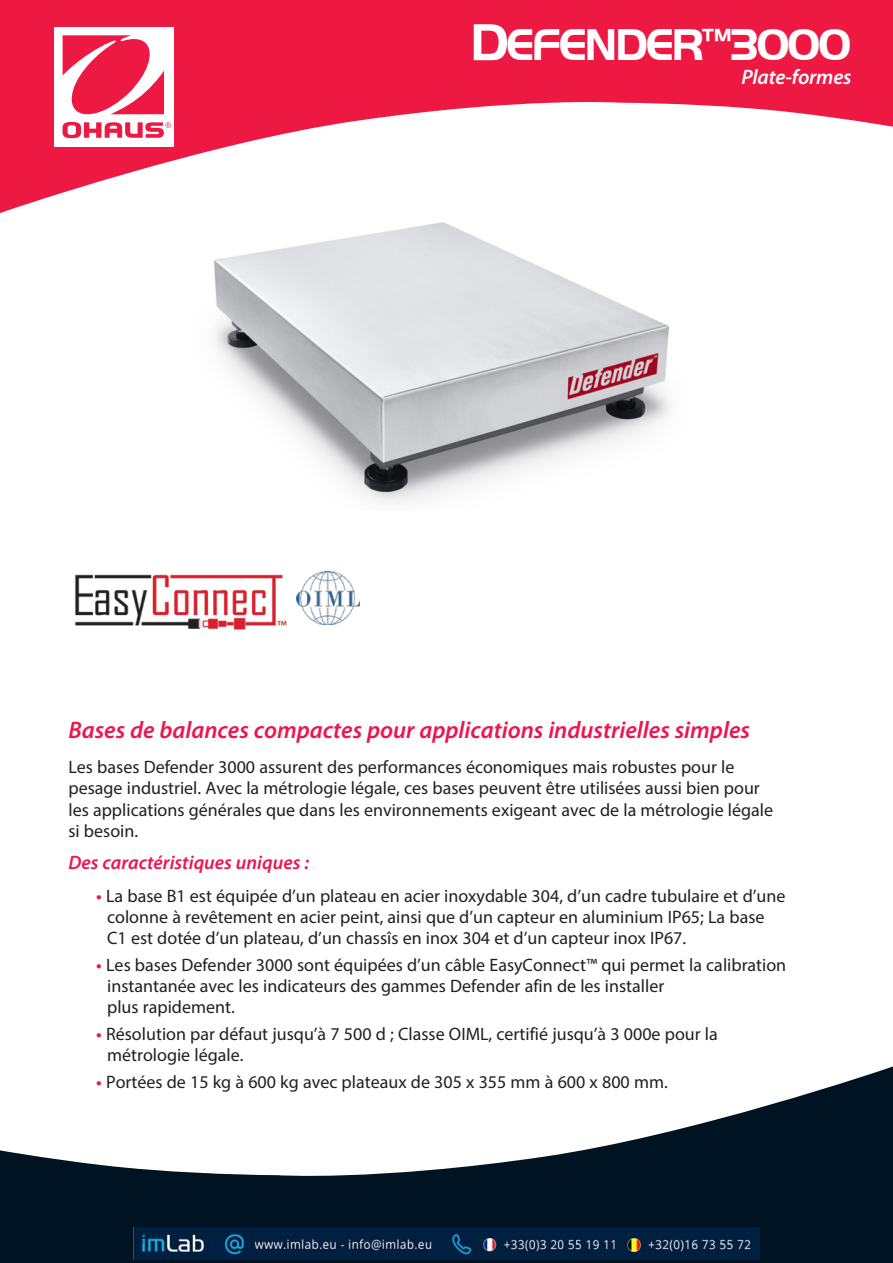
<style>
.page{position:relative;width:893px;height:1263px;background:#fff}
.page>*{position:absolute;margin:0;border:0;box-sizing:border-box;transform-origin:0 0}
.Cover_Product_Name{font:700 45.9px "Handel Got D";letter-spacing:-.05em;color:#fff}
.Cover_Headline_Text{font:italic 600 24px "Myriad Pro";color:#ed154e}
.Cover_Product_Sub_Ti{font:italic 600 21px "Myriad Pro";letter-spacing:-.01em;color:#fff}
.Cover_Standard_Featu{font:italic 600 19.5px "Myriad Pro";color:#ed154e}
.Cover_Bullet_Point_T{font:18px/21px "Myriad Pro";color:#231f20}
.Cover_Copy_Text{font:18px/21.6px "Myriad Pro";color:#231f20}
.s1{font-size:54px}
.s2{font-weight:600;color:#ed1943}
</style>
<div class="page">
<svg style="left:0;top:0;width:893px;height:213px;fill:#ed1943"></svg>
<div style="left:54px;top:27px;width:120px;height:119px;background:#fff"></div>
<svg style="left:62px;top:35px;width:109px;height:103px"></svg>
<svg style="left:0;top:1066px;width:893px;height:197px;fill:#001322"></svg>
<img style="left:74px;top:574px;width:213px;height:56px">
<img style="left:297px;top:572px;width:62px;height:53px">
<img style="left:110px;top:208px;width:648px;height:295px">
<img style="left:134px;top:1228px;width:625px;height:32px">
<p class="Cover_Product_Name" style="left:470px;top:19px;width:383px"><span class="s1">D</span>EFENDER<sup>™</sup>3000</p>
<p class="Cover_Product_Sub_Ti" style="left:742px;top:66px;width:111px">Plate-formes</p>
<p class="Cover_Headline_Text" style="left:68px;top:717px;width:683px">Bases de balances compactes pour applications industrielles simples</p>
<p class="Cover_Copy_Text" style="left:68px;top:755px;width:706px">Les bases Defender 3000 assurent des performances économiques mais robustes pour le pesage industriel. Avec la métrologie légale, ces bases peuvent être utilisées aussi bien pour les applications générales que dans les environnements exigeant avec de la métrologie légale si besoin.</p>
<p class="Cover_Standard_Featu" style="left:69px;top:852px;width:242px">Des caractéristiques uniques :</p>
<p class="Cover_Bullet_Point_T" style="left:107px;top:885px;width:680px;text-indent:-11px"><span class="s2">•</span> La base B1 est équipée d’un plateau en acier inoxydable 304, d’un cadre tubulaire et d’une colonne à revêtement en acier peint, ainsi que d’un capteur en aluminium IP65; La base<br>C1 est dotée d’un plateau, d’un chassîs en inox 304 et d’un capteur inox IP67.</p>
<p class="Cover_Bullet_Point_T" style="left:107px;top:954px;width:681px;text-indent:-11px"><span class="s2">•</span> Les bases Defender 3000 sont équipées d’un câble EasyConnect™ qui permet la calibration instantanée avec les indicateurs des gammes Defender afin de les installer<br>plus rapidement.</p>
<p class="Cover_Bullet_Point_T" style="left:107px;top:1023px;width:612px;text-indent:-11px"><span class="s2">•</span> Résolution par défaut jusqu’à 7 500 d ; Classe OIML, certifié jusqu’à 3 000e pour la métrologie légale.</p>
<p class="Cover_Bullet_Point_T" style="left:96px;top:1071px;width:573px"><span class="s2">•</span> Portées de 15 kg à 600 kg avec plateaux de 305 x 355 mm à 600 x 800 mm.</p>
</div>
